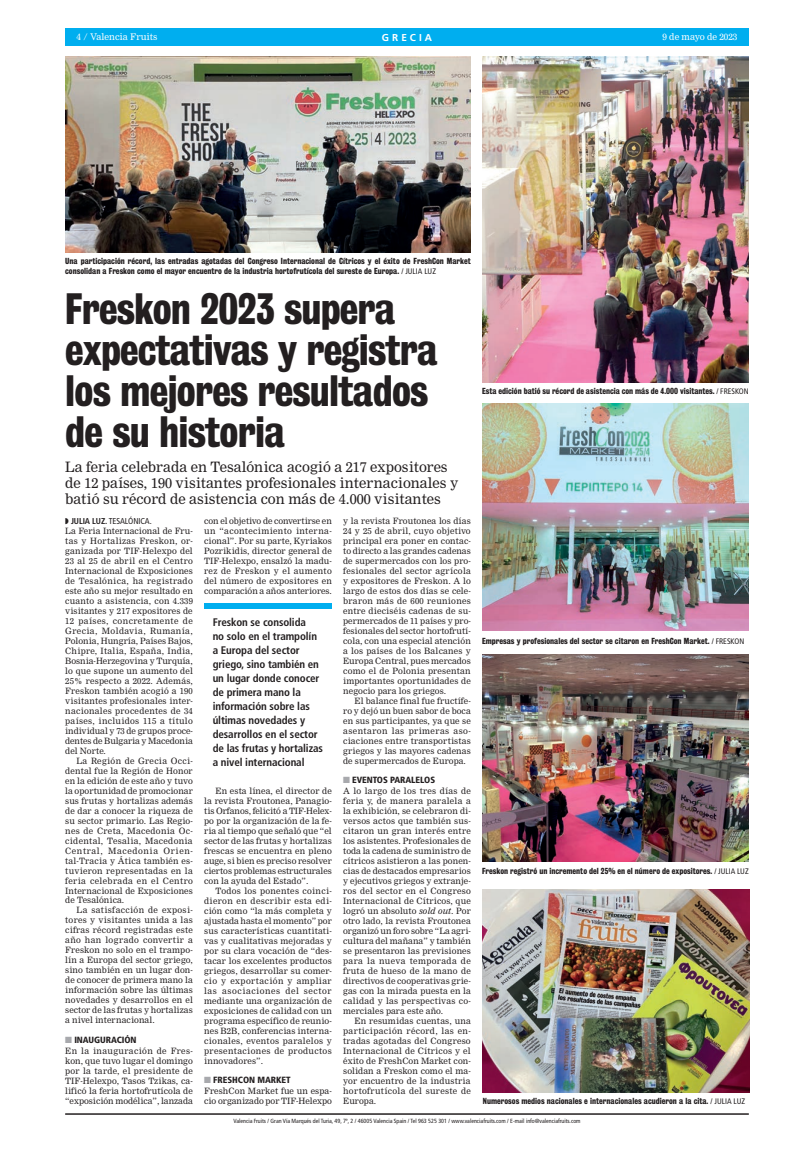
<style>
.page{position:relative;width:797px;height:1151px;background:#fff}
.page>*{position:absolute;margin:0;border:0;box-sizing:border-box;transform-origin:0 0}
.t1{font:40px/41px "Bureau Grot Three Seven";letter-spacing:-.02em;color:#231f20}
.t2{font:14px/16px "Nimrod";color:#231f20}
.t3{font:700 condensed 11px/14px "Frutiger";letter-spacing:-.01em;color:#231f20}
.t4{font:700 10px "Frutiger";letter-spacing:.3em;color:#fff}
.t5{font:900 condensed 9px "Frutiger";letter-spacing:-.005em;color:#231f20}
.t6{font:9px "Nimrod";color:#fff}
.t7{font:8.5px/10px "Nimrod";letter-spacing:.01em;color:#231f20;text-align:justify}
.t8{font:condensed 8.5px "Frutiger";letter-spacing:-.01em;color:#231f20}
.t9{font:8px/10px "Bureau Grot Three Seven";color:#231f20}
.t10{font:condensed 6px "Frutiger";color:#231f20}
.s1{font-family:"Frutiger";font-stretch:condensed}
.s2{font-weight:700}
.s3{color:#a8a9ad}
.s4{font-style:italic}
</style>
<div class="page">
<div style="left:65px;top:28px;width:683px;height:17px;background:#00aeef"></div>
<hr style="left:65px;top:1114px;width:683px;height:1px;background:#231f20">
<img style="left:65px;top:57px;width:406px;height:196px">
<div style="left:204px;top:603px;width:128px;height:6px;background:#00aeef"></div>
<img style="left:482px;top:57px;width:266px;height:326px">
<img style="left:482px;top:403px;width:266px;height:228px">
<img style="left:482px;top:655px;width:266px;height:207px">
<img style="left:483px;top:889px;width:266px;height:203px">
<p class="t6" style="left:77px;top:32px;width:83px">4 / Valencia Fruits</p>
<p class="t6" style="left:662px;top:32px;width:76px">9 de mayo de 2023</p>
<p class="t4" style="left:382px;top:32px;width:51px">GRECIA</p>
<p class="t9" style="left:65px;top:256px;width:407px">Una participación récord, las entradas agotadas del Congreso Internacional de Cítricos y el éxito de FreshCon Market consolidan a Freskon como el mayor encuentro de la industria hortofrutícola del sureste de Europa. <span class="s1">/ JULIA LUZ</span></p>
<h1 class="t1" style="left:65px;top:288px;width:374px">Freskon 2023 supera expectativas y registra los mejores resultados de su historia</h1>
<h2 class="t2" style="left:65px;top:459px;width:394px">La feria celebrada en Tesalónica acogió a 217 expositores de 12 países, 190 visitantes profesionales internacionales y batió su récord de asistencia con más de 4.000 visitantes</h2>
<p class="t8" style="left:65px;top:516px;width:88px">◗ <span class="s2">JULIA LUZ.</span> TESALÓNICA.</p>
<p class="t7" style="left:65px;top:526px;width:129px">La Feria Internacional de Fru&shy;tas y Hortalizas Freskon, or&shy;ganizada por TIF-Helexpo del 23 al 25 de abril en el Centro Internacional de Exposiciones de Tesalónica, ha registrado este año su mejor resultado en cuanto a asistencia, con 4.339 visitantes y 217 expositores de 12 países, concretamente de Grecia, Moldavia, Rumanía, Polonia, Hungría, Países Bajos, Chipre, Italia, España, India, Bosnia-Herzegovina y Turquía, lo que supone un aumento del 25% respecto a 2022. Además, Freskon también acogió a 190 visitantes profesionales inter&shy;nacionales procedentes de 34 países, incluidos 115 a título individual y 73 de grupos proce&shy;dentes de Bulgaria y Macedonia del Norte.</p>
<p class="t7" style="left:65px;top:755px;width:129px;text-indent:11px">La Región de Grecia Occi&shy;dental fue la Región de Honor en la edición de este año y tuvo la oportunidad de promocionar sus frutas y hortalizas además de dar a conocer la riqueza de su sector primario. Las Regio&shy;nes de Creta, Macedonia Oc&shy;cidental, Tesalia, Macedonia Central, Macedonia Orien&shy;tal-Tracia y Ática también es&shy;tuvieron representadas en la feria celebrada en el Centro Internacional de Exposiciones de Tesalónica.</p>
<p class="t7" style="left:65px;top:905px;width:129px;text-indent:11px">La satisfacción de exposi&shy;tores y visitantes unida a las cifras récord registradas este año han logrado convertir a Freskon no solo en el trampo&shy;lín a Europa del sector griego, sino también en un lugar don&shy;de conocer de primera mano la información sobre las últimas novedades y desarrollos en el sector de las frutas y hortalizas a nivel internacional.</p>
<p class="t5" style="left:65px;top:1034px;width:73px"><span class="s3">■</span> INAUGURACIÓN</p>
<p class="t7" style="left:65px;top:1046px;width:129px">En la inauguración de Fres&shy;kon, que tuvo lugar el domingo por la tarde, el presidente de TIF-Helexpo, Tasos Tzikas, ca&shy;lificó la feria hortofrutícola de “exposición modélica”, lanzada</p>
<p class="t7" style="left:204px;top:516px;width:129px">con el objetivo de convertirse en un “acontecimiento interna&shy;cional”. Por su parte, Kyriakos Pozrikidis, director general de TIF-Helexpo, ensalzó la madu&shy;rez de Freskon y el aumento del número de expositores en comparación a años anteriores.</p>
<p class="t3" style="left:213px;top:615px;width:112px">Freskon se consolida<br>no solo en el trampolín a Europa del sector griego, sino también en un lugar donde conocer de primera mano la información sobre las últimas novedades y desarrollos en el sector de las frutas y hortalizas a nivel internacional</p>
<p class="t7" style="left:204px;top:785px;width:129px;text-indent:11px">En esta línea, el director de la revista Froutonea, Panagio&shy;tis Orfanos, felicitó a TIF-Helex&shy;po por la organización de la fe&shy;ria al tiempo que señaló que “el sector de las frutas y hortalizas frescas se encuentra en pleno auge, si bien es preciso resolver ciertos problemas estructurales con la ayuda del Estado”.</p>
<p class="t7" style="left:204px;top:885px;width:129px;text-indent:11px">Todos los ponentes coinci&shy;dieron en describir esta edi&shy;ción como “la más completa y ajustada hasta el momento” por sus características cuantitati&shy;vas y cualitativas mejoradas y por su clara vocación de “des&shy;tacar los excelentes productos griegos, desarrollar su comer&shy;cio y exportación y ampliar las asociaciones del sector mediante una organización de exposiciones de calidad con un programa específico de reunio&shy;nes B2B, conferencias interna&shy;cionales, eventos paralelos y presentaciones de productos innovadores”.</p>
<p class="t5" style="left:204px;top:1074px;width:88px"><span class="s3">■</span> FRESHCON MARKET</p>
<p class="t7" style="left:204px;top:1086px;width:129px">FreshCon Market fue un espa&shy;cio organizado por TIF-Helexpo</p>
<p class="t7" style="left:343px;top:516px;width:129px">y la revista Froutonea los días 24 y 25 de abril, cuyo objetivo principal era poner en contac&shy;to directo a las grandes cadenas de supermercados con los pro&shy;fesionales del sector agrícola y expositores de Freskon. A lo largo de estos dos días se cele&shy;braron más de 600 reuniones entre dieciséis cadenas de su&shy;permercados de 11 países y pro&shy;fesionales del sector hortofrutí&shy;cola, con una especial atención a los países de los Balcanes y Europa Central, pues mercados como el de Polonia presentan importantes oportunidades de negocio para los griegos.</p>
<p class="t7" style="left:343px;top:695px;width:129px;text-indent:11px">El balance final fue fructífe&shy;ro y dejó un buen sabor de boca en sus participantes, ya que se asentaron las primeras aso&shy;ciaciones entre transportistas griegos y las mayores cadenas de supermercados de Europa.</p>
<p class="t5" style="left:343px;top:774px;width:93px"><span class="s3">■</span> EVENTOS PARALELOS</p>
<p class="t7" style="left:343px;top:786px;width:129px">A lo largo de los tres días de feria y, de manera paralela a la exhibición, se celebraron di&shy;versos actos que también sus&shy;citaron un gran interés entre los asistentes. Profesionales de toda la cadena de suministro de cítricos asistieron a las ponen&shy;cias de destacados empresarios y ejecutivos griegos y extranje&shy;ros del sector en el Congreso Internacional de Cítricos, que logró un absoluto <span class="s4">sold out</span>. Por otro lado, la revista Froutonea organizó un foro sobre “La agri&shy;cultura del mañana” y también se presentaron las previsiones para la nueva temporada de fruta de hueso de la mano de directivos de cooperativas grie&shy;gas con la mirada puesta en la calidad y las perspectivas co&shy;merciales para este año.</p>
<p class="t7" style="left:343px;top:1015px;width:129px;text-indent:11px">En resumidas cuentas, una participación récord, las en&shy;tradas agotadas del Congreso Internacional de Cítricos y el éxito de FreshCon Market con&shy;solidan a Freskon como el ma&shy;yor encuentro de la industria hortofrutícola del sureste de Europa.</p>
<p class="t9" style="left:482px;top:386px;width:268px">Esta edición batió su récord de asistencia con más de 4.000 visitantes. <span class="s1">/ FRESKON</span></p>
<p class="t9" style="left:482px;top:636px;width:263px">Empresas y profesionales del sector se citaron en FreshCon Market. <span class="s1">/ FRESKON</span></p>
<p class="t9" style="left:482px;top:866px;width:268px">Freskon registró un incremento del 25% en el número de expositores. <span class="s1">/ JULIA LUZ</span></p>
<p class="t9" style="left:483px;top:1096px;width:264px">Numerosos medios nacionales e internacionales acudieron a la cita. <span class="s1">/ JULIA LUZ</span></p>
<p class="t10" style="left:233px;top:1117px;width:349px">Valencia Fruits / Gran Vía Marqués del Turia, 49, 7º, 2 / 46005 Valencia Spain / Tel 963 525 301 / www.valenciafruits.com / E-mail info@valenciafruits.com</p>
</div>
